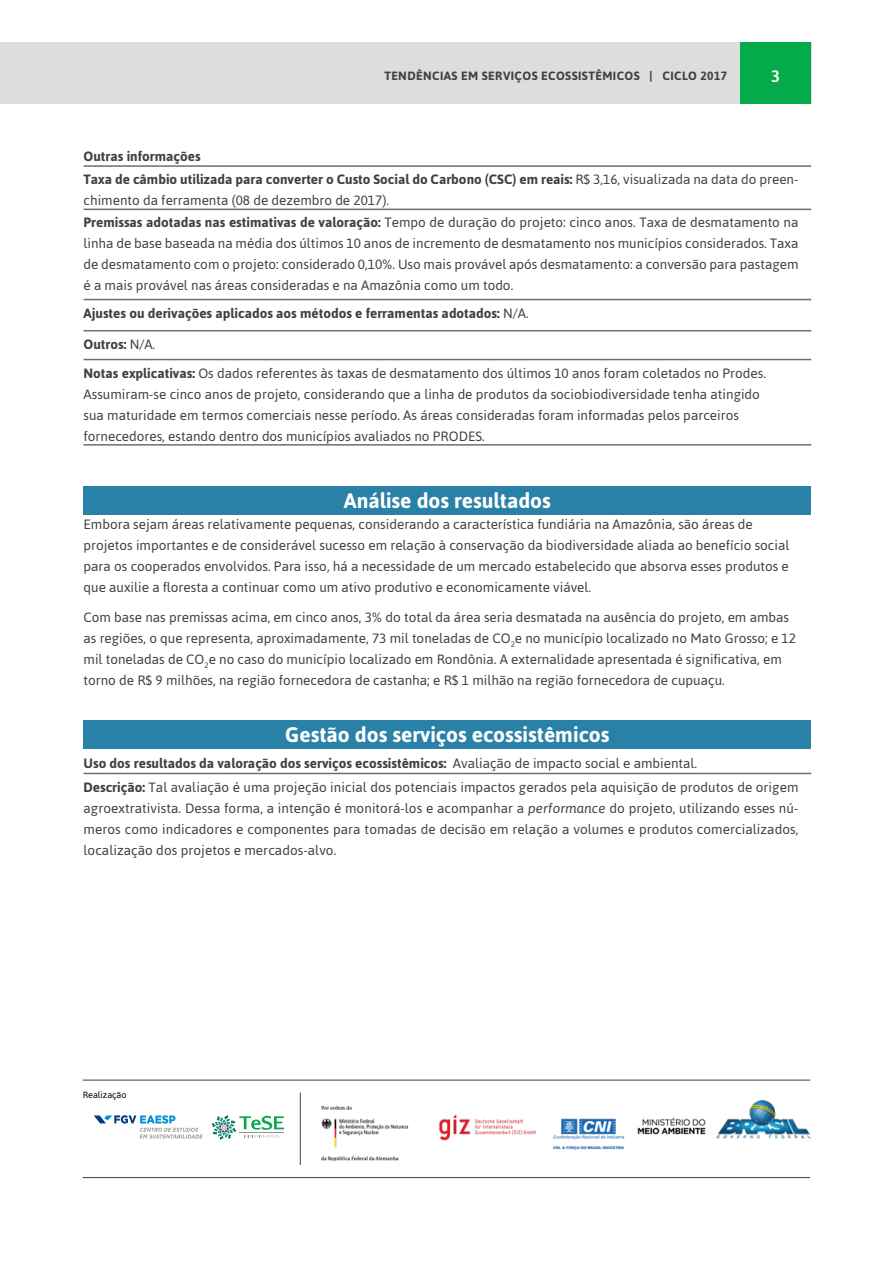
<style>
.page{position:relative;width:893px;height:1263px;background:#fff}
.page>*{position:absolute;margin:0;border:0;box-sizing:border-box;transform-origin:0 0}
.t1{font:700 21px "Asap";color:#fff}
.t2{font:500 16.5px "Asap";color:#fff}
.t3{font:13.5px/21px "Asap";color:#414042}
.t4{font:700 13.5px/23.5px "Asap";color:#414042}
.t5{font:700 12px "Asap";letter-spacing:.035em;color:#414042}
.t6{font:9px "Asap";color:#000}
.s1{font-weight:400}
.s2{font-weight:700}
.s3{font-style:italic}
</style>
<div class="page">
<div style="left:0;top:43px;width:811px;height:61px;background:#dcddde"></div>
<div style="left:740px;top:43px;width:71px;height:61px;background:#05aa4b"></div>
<div style="left:84px;top:486px;width:727px;height:29px;background:#2981a8"></div>
<div style="left:84px;top:720px;width:727px;height:29px;background:#2981a8"></div>
<hr style="left:84px;top:165px;width:727px;height:2px;background:#6d6e71">
<hr style="left:84px;top:209px;width:727px;height:1px;background:#6d6e71">
<hr style="left:84px;top:299px;width:727px;height:1px;background:#6d6e71">
<hr style="left:84px;top:330px;width:727px;height:1px;background:#6d6e71">
<hr style="left:84px;top:359px;width:727px;height:1px;background:#6d6e71">
<hr style="left:84px;top:444px;width:727px;height:2px;background:#6d6e71">
<hr style="left:84px;top:773px;width:727px;height:1px;background:#6d6e71">
<img style="left:321px;top:1100px;width:489px;height:60px">
<hr style="left:300px;top:1093px;width:1px;height:72px;background:#414042">
<hr style="left:83px;top:1080px;width:727px;height:1px;background:#414042">
<hr style="left:83px;top:1177px;width:727px;height:1px;background:#414042">
<svg style="left:212px;top:1115px;width:72px;height:25px"></svg>
<svg style="left:94px;top:1115px;width:109px;height:23px"></svg>
<p class="t5" style="left:384px;top:68px;width:344px">TENDÊNCIAS EM SERVIÇOS ECOSSISTÊMICOS | CICLO 2017</p>
<p class="t2" style="left:771px;top:65px;width:10px">3</p>
<p class="t4" style="left:84px;top:144px;width:716px">Outras informações<br>Taxa de câmbio utilizada para converter o Custo Social do Carbono (CSC) em reais: <span class="s1">R$ 3,16, visualizada na data do preen-</span></p>
<p class="t3" style="left:84px;top:189px;width:716px;line-height:22.2px">chimento da ferramenta (08 de dezembro de 2017).<br><span class="s2">Premissas adotadas nas estimativas de valoração:</span> Tempo de duração do projeto: cinco anos. Taxa de desmatamento na</p>
<p class="t3" style="left:84px;top:233px;width:716px;text-align:justify">linha de base baseada na média dos últimos 10 anos de incremento de desmatamento nos municípios considerados. Taxa de desmatamento com o projeto: considerado 0,10%. Uso mais provável após desmatamento: a conversão para pastagem é a mais provável nas áreas consideradas e na Amazônia como um todo.</p>
<p class="t4" style="left:84px;top:301px;width:447px">Ajustes ou derivações aplicados aos métodos e ferramentas adotados: <span class="s1">N/A.</span></p>
<p class="t3" style="left:84px;top:329px;width:684px;line-height:28.8px"><span class="s2">Outros:</span> N/A.<br><span class="s2">Notas explicativas:</span> Os dados referentes às taxas de desmatamento dos últimos 10 anos foram coletados no Prodes.</p>
<p class="t3" style="left:84px;top:383px;width:678px">Assumiram-se cinco anos de projeto, considerando que a linha de produtos da sociobiodiversidade tenha atingido sua maturidade em termos comerciais nesse período. As áreas consideradas foram informadas pelos parceiros fornecedores, estando dentro dos municípios avaliados no PRODES.</p>
<h1 class="t1" style="left:344px;top:487px;width:209px">Análise dos resultados</h1>
<p class="t3" style="left:84px;top:513px;width:707px">Embora sejam áreas relativamente pequenas, considerando a característica fundiária na Amazônia, são áreas de projetos importantes e de considerável sucesso em relação à conservação da biodiversidade aliada ao benefício social para os cooperados envolvidos. Para isso, há a necessidade de um mercado estabelecido que absorva esses produtos e que auxilie a floresta a continuar como um ativo produtivo e economicamente viável.</p>
<p class="t3" style="left:84px;top:606px;width:714px">Com base nas premissas acima, em cinco anos, 3% do total da área seria desmatada na ausência do projeto, em ambas as regiões, o que representa, aproximadamente, 73 mil toneladas de CO<sub>2</sub>e no município localizado no Mato Grosso; e 12 mil toneladas de CO<sub>2</sub>e no caso do município localizado em Rondônia. A externalidade apresentada é significativa, em torno de R$ 9 milhões, na região fornecedora de castanha; e R$ 1 milhão na região fornecedora de cupuaçu.</p>
<h1 class="t1" style="left:285px;top:721px;width:326px">Gestão dos serviços ecossistêmicos</h1>
<p class="t3" style="left:84px;top:751px;width:716px;line-height:23.5px"><span class="s2">Uso dos resultados da valoração dos serviços ecossistêmicos:</span> Avaliação de impacto social e ambiental.<br><span class="s2">Descrição:</span> Tal avaliação é uma projeção inicial dos potenciais impactos gerados pela aquisição de produtos de origem</p>
<p class="t3" style="left:84px;top:797px;width:716px;text-align:justify">agroextrativista. Dessa forma, a intenção é monitorá-los e acompanhar a <span class="s3">performance</span> do projeto, utilizando esses nú&shy;meros como indicadores e componentes para tomadas de decisão em relação a volumes e produtos comercializados, localização dos projetos e mercados-alvo.</p>
<p class="t6" style="left:83px;top:1089px;width:46px">Realização</p>
</div>
